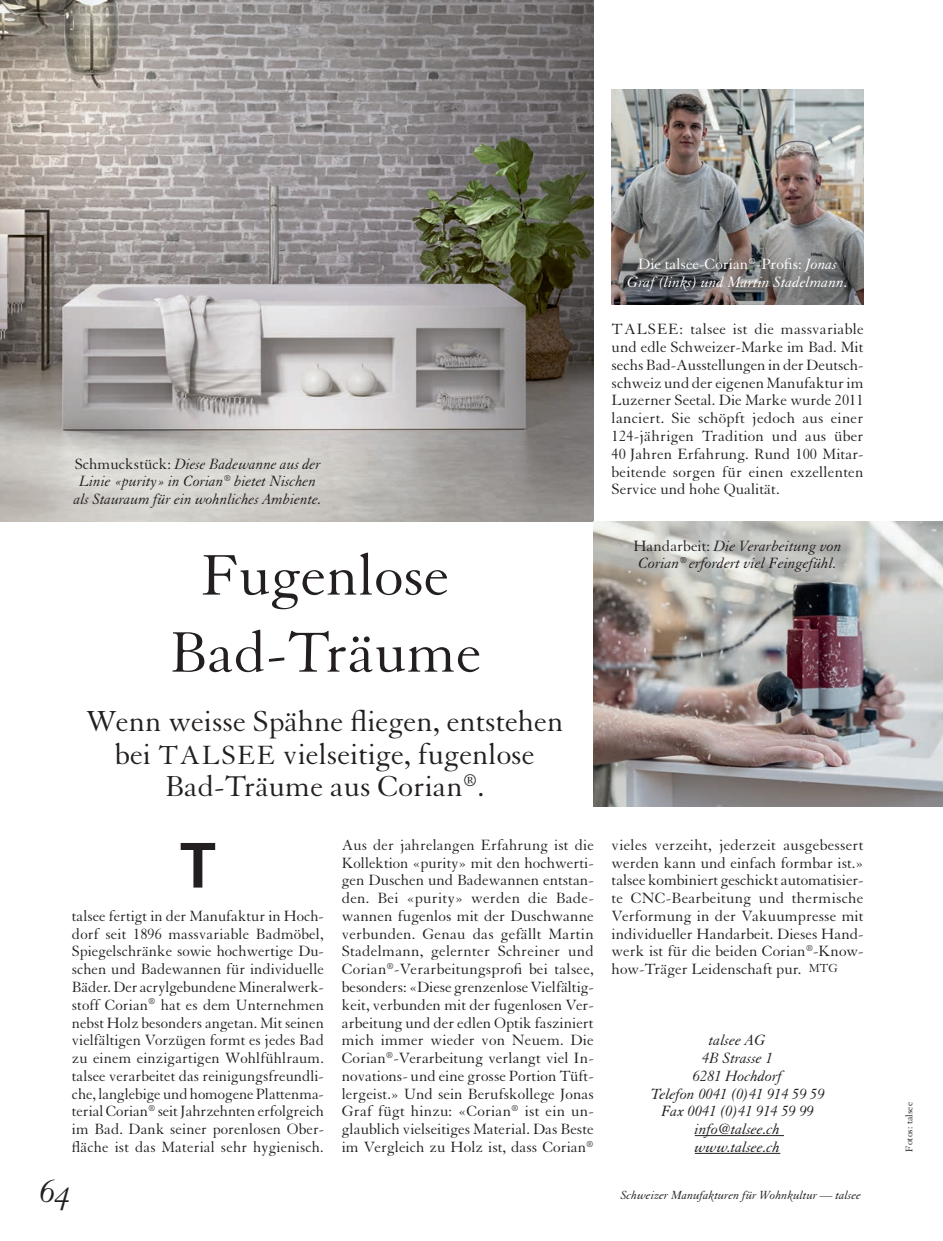
<style>
.page{position:relative;width:943px;height:1241px;background:#fff}
.page>*{position:absolute;margin:0;border:0;box-sizing:border-box;transform-origin:0 0}
.t1{font:700 63.88px "Frutiger";color:#231f20}
.t2{font:62.12px/77px "Granjon LT Std";color:#231f20;text-align:center}
.t3{font:35px "Granjon Italic Os F";color:#231f20}
.t4{font:31.5px/32.7px "Granjon LT Std";color:#231f20;text-align:center}
.t5{font:16.1px/17.7px "Granjon LT Std";color:#231f20;text-align:justify}
.t6{font:italic 16.1px/17.7px "Granjon LT Std";color:#231f20;text-align:center}
.t7{font:italic 16.1px/17.7px "Granjon LT Std";color:#fff;text-align:center}
.t8{font:italic 12.78px "Granjon LT Std";color:#231f20}
.t9{font:10.5px "Granjon LT Std";color:#231f20}
.s1{font-style:normal}
.s2{font-size:28.7px}
.s3{font-size:12.78px}
</style>
<div class="page">
<img style="left:611px;top:89px;width:252px;height:216px">
<img style="left:0;top:0;width:593px;height:522px">
<img style="left:593px;top:522px;width:349px;height:284px">
<hr style="left:694px;top:1134px;width:90px;height:1px;background:#231f20">
<hr style="left:694px;top:1152px;width:86px;height:1px;background:#231f20">
<p class="t6" style="left:74px;top:455px;width:249px"><span class="s1">Schmuckstück:</span> Diese Badewanne aus der<br>Linie «purity» in Corian<sup>®</sup> bietet Nischen als Stauraum für ein wohnliches Ambiente.</p>
<h2 class="t2" style="left:169px;top:538px;width:313px">Fugenlose<br>Bad-Träume</h2>
<h3 class="t4" style="left:86px;top:705px;width:479px">Wenn weisse Spähne fliegen, entstehen bei <span class="s2">TALSEE</span> vielseitige, fugenlose<br>Bad-Träume aus Corian<sup>®</sup>.</h3>
<p class="t7" style="left:627px;top:256px;width:222px"><span class="s1">Die talsee-Corian</span><sup>®</sup><span class="s1">-Profis:</span> Jonas<br>Graf (links) und Martin Stadelmann.</p>
<p class="t5" style="left:611px;top:321px;width:253px">TALSEE: talsee ist die massvariable und edle Schweizer-Marke im Bad. Mit sechs Bad-Ausstellungen in der Deutsch&shy;schweiz und der eigenen Manufaktur im Luzerner Seetal. Die Marke wurde 2011 lanciert. Sie schöpft jedoch aus einer 124-jährigen Tradition und aus über 40 Jahren Erfahrung. Rund 100 Mitar&shy;beitende sorgen für einen exzellenten Service und hohe Qualität.</p>
<p class="t6" style="left:633px;top:537px;width:210px"><span class="s1">Handarbeit:</span> Die Verarbeitung von<br>Corian<sup>®</sup> erfordert viel Feingefühl.</p>
<h1 class="t1" style="left:180px;top:827px;width:37px">T</h1>
<p class="t5" style="left:72px;top:907px;width:253px">talsee fertigt in der Manufaktur in Hoch&shy;dorf seit 1896 massvariable Badmöbel, Spiegelschränke sowie hochwertige Du&shy;schen und Badewannen für individuelle Bäder. Der acrylgebundene Mineralwerk&shy;stoff Corian<sup>®</sup> hat es dem Unternehmen nebst Holz besonders angetan. Mit seinen vielfältigen Vorzügen formt es jedes Bad zu einem einzigartigen Wohlfühlraum. talsee verarbeitet das reinigungsfreundli&shy;che, langlebige und homogene Plattenma&shy;terial Corian<sup>®</sup> seit Jahrzehnten erfolgreich im Bad. Dank seiner porenlosen Ober&shy;fläche ist das Material sehr hygienisch.</p>
<p class="t5" style="left:342px;top:836px;width:253px">Aus der jahrelangen Erfahrung ist die Kollektion «purity» mit den hochwerti&shy;gen Duschen und Badewannen entstan&shy;den. Bei «purity» werden die Bade&shy;wannen fugenlos mit der Duschwanne verbunden. Genau das gefällt Martin Stadelmann, gelernter Schreiner und Corian<sup>®</sup>-Verarbeitungsprofi bei talsee, besonders: «Diese grenzenlose Vielfältig&shy;keit, verbunden mit der fugenlosen Ver&shy;arbeitung und der edlen Optik fasziniert mich immer wieder von Neuem. Die Corian<sup>®</sup>-Verarbeitung verlangt viel In&shy;novations- und eine grosse Portion Tüft&shy;lergeist.» Und sein Berufskollege Jonas Graf fügt hinzu: «Corian<sup>®</sup> ist ein un&shy;glaublich vielseitiges Material. Das Beste im Vergleich zu Holz ist, dass Corian<sup>®</sup></p>
<p class="t5" style="left:611px;top:836px;width:253px">vieles verzeiht, jederzeit ausgebessert werden kann und einfach formbar ist.» talsee kombiniert geschickt automatisier&shy;te CNC-Bearbeitung und thermische Verformung in der Vakuumpresse mit individueller Handarbeit. Dieses Hand&shy;werk ist für die beiden Corian<sup>®</sup>-Know&shy;how-Träger Leidenschaft pur. <span class="s3">MTG</span></p>
<p class="t6" style="left:650px;top:1031px;width:175px">talsee AG<br>4B Strasse 1<br>6281 Hochdorf<br>Telefon 0041 (0)41 914 59 59<br>Fax 0041 (0)41 914 59 99 info@talsee.ch www.talsee.ch</p>
<h3 class="t3" style="left:39px;top:1172px;width:33px">64</h3>
<p class="t8" style="left:620px;top:1188px;width:242px">Schweizer Manufakturen für Wohnkultur — talsee</p>
<p class="t9" style="left:903px;top:1151px;width:51px;rotate:-90deg">Fotos: talsee</p>
</div>
